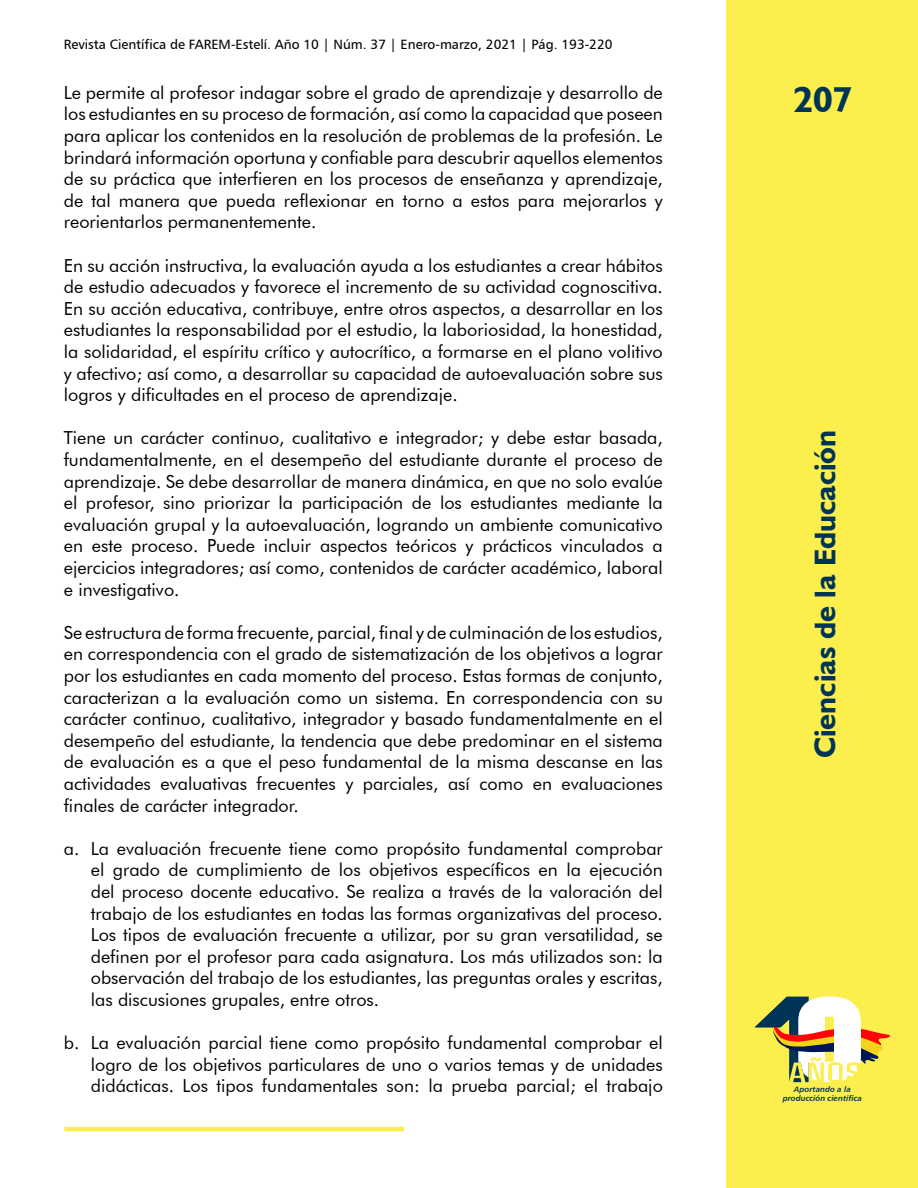
<style>
.page{position:relative;width:918px;height:1188px;background:#fff}
.page>*{position:absolute;margin:0;border:0;box-sizing:border-box;transform-origin:0 0}
.t1{font:700 36px "Humanist 521 BT";color:#003457}
.t2{font:700 30px "Humanist 521 BT";color:#003457}
.t3{font:18px/21.6px "Futura BT";color:#000;text-align:justify}
.t4{font:13.5px "Humanist 777 BT Roman B";color:#000}
.t5{font:7.8px/9.4px "Humanist 777 BT Bold Italic B";color:#003457;text-align:center}
</style>
<div class="page">
<div style="left:727px;top:0;width:191px;height:1188px;background:#fcee4c"></div>
<hr style="left:64px;top:1127px;width:340px;height:4px;background:#fcee4c">
<svg style="left:755px;top:996px;width:135px;height:86px"></svg>
<div style="left:834px;top:1021px;width:26px;height:38px;background:#fff"></div>
<p class="t4" style="left:64px;top:36px;width:550px">Revista Científica de FAREM-Estelí. Año 10 | Núm. 37 | Enero-marzo, 2021 | Pág. 193-220</p>
<p class="t3" style="left:64px;top:81px;width:601px">Le permite al profesor indagar sobre el grado de aprendizaje y desarrollo de los estudiantes en su proceso de formación, así como la capacidad que poseen para aplicar los contenidos en la resolución de problemas de la profesión. Le brindará información oportuna y confiable para descubrir aquellos elementos de su práctica que interfieren en los procesos de enseñanza y aprendizaje, de tal manera que pueda reflexionar en torno a estos para mejorarlos y reorientarlos permanentemente.</p>
<p class="t3" style="left:64px;top:254px;width:601px">En su acción instructiva, la evaluación ayuda a los estudiantes a crear hábitos de estudio adecuados y favorece el incremento de su actividad cognoscitiva.<br>En su acción educativa, contribuye, entre otros aspectos, a desarrollar en los estudiantes la responsabilidad por el estudio, la laboriosidad, la honestidad, la solidaridad, el espíritu crítico y autocrítico, a formarse en el plano volitivo y afectivo; así como, a desarrollar su capacidad de autoevaluación sobre sus logros y dificultades en el proceso de aprendizaje.</p>
<p class="t3" style="left:64px;top:427px;width:601px">Tiene un carácter continuo, cualitativo e integrador; y debe estar basada, fundamentalmente, en el desempeño del estudiante durante el proceso de aprendizaje. Se debe desarrollar de manera dinámica, en que no solo evalúe el profesor, sino priorizar la participación de los estudiantes mediante la evaluación grupal y la autoevaluación, logrando un ambiente comunicativo en este proceso. Puede incluir aspectos teóricos y prácticos vinculados a ejercicios integradores; así como, contenidos de carácter académico, laboral e investigativo.</p>
<p class="t3" style="left:64px;top:621px;width:601px">Se estructura de forma frecuente, parcial, final y de culminación de los estudios, en correspondencia con el grado de sistematización de los objetivos a lograr por los estudiantes en cada momento del proceso. Estas formas de conjunto, caracterizan a la evaluación como un sistema. En correspondencia con su carácter continuo, cualitativo, integrador y basado fundamentalmente en el desempeño del estudiante, la tendencia que debe predominar en el sistema de evaluación es a que el peso fundamental de la misma descanse en las actividades evaluativas frecuentes y parciales, así como en evaluaciones finales de carácter integrador.</p>
<p class="t3" style="left:91px;top:837px;width:574px;text-indent:-27px">a. La evaluación frecuente tiene como propósito fundamental comprobar el grado de cumplimiento de los objetivos específicos en la ejecución del proceso docente educativo. Se realiza a través de la valoración del trabajo de los estudiantes en todas las formas organizativas del proceso.<br>Los tipos de evaluación frecuente a utilizar, por su gran versatilidad, se definen por el profesor para cada asignatura. Los más utilizados son: la observación del trabajo de los estudiantes, las preguntas orales y escritas, las discusiones grupales, entre otros.</p>
<p class="t3" style="left:91px;top:1032px;width:574px;text-indent:-27px">b. La evaluación parcial tiene como propósito fundamental comprobar el logro de los objetivos particulares de uno o varios temas y de unidades didácticas. Los tipos fundamentales son: la prueba parcial; el trabajo</p>
<h1 class="t1" style="left:794px;top:78px;width:60px">207</h1>
<h2 class="t2" style="left:807px;top:758px;width:330px;rotate:-90deg">Ciencias de la Educación</h2>
<p class="t5" style="left:783px;top:1084px;width:81px">Aportando a la producción científica</p>
</div>
